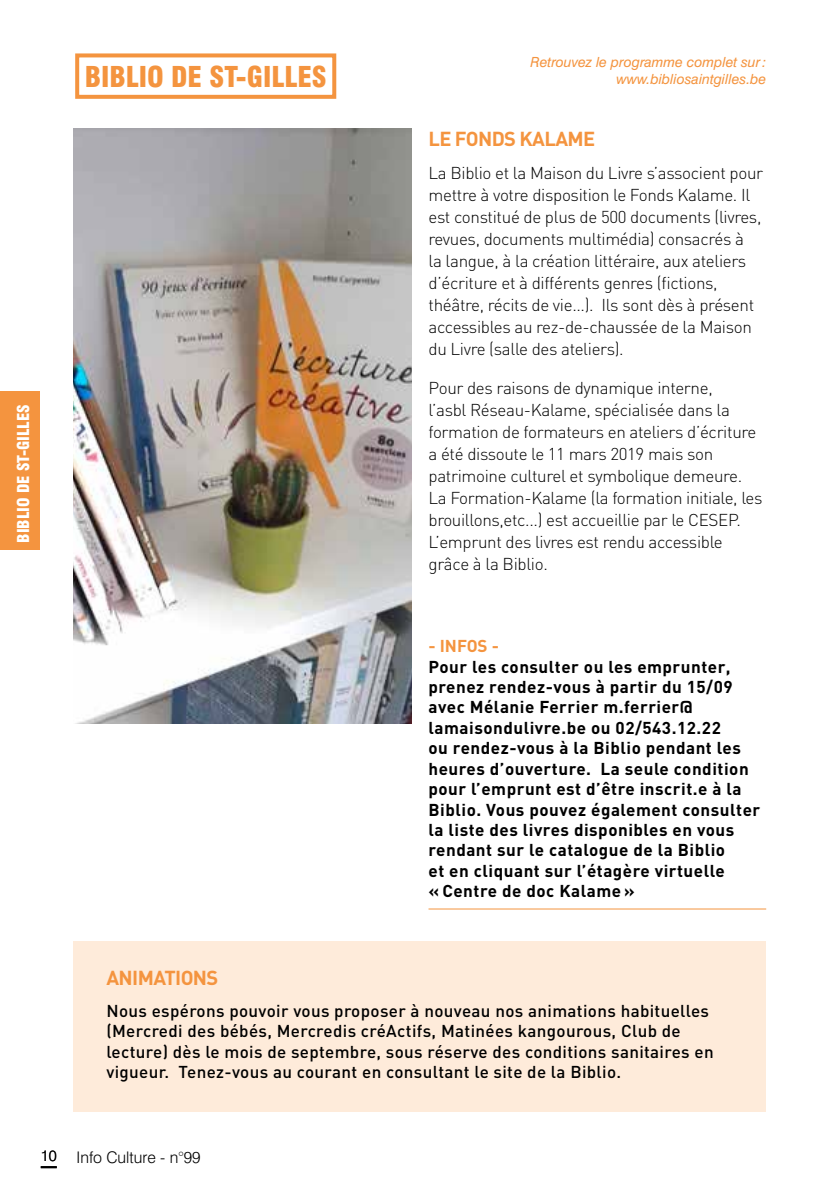
<style>
.page{position:relative;width:840px;height:1191px;background:#fff}
.page>*{position:absolute;margin:0;border:0;box-sizing:border-box;transform-origin:0 0}
.t1{font:900 condensed 28px "Swiss 721 BT";color:#f4943f}
.t2{font:700 20px "DIN";letter-spacing:-.03em;color:#f4943f}
.t3{font:300 17px/22px "DIN";letter-spacing:-.02em;color:#000}
.t4{font:700 17px/20.4px "DIN";letter-spacing:.03em;color:#000}
.t5{font:500 17px/20.4px "DIN";letter-spacing:.02em;color:#000}
.t6{font:700 17px "DIN";color:#f4943f}
.t7{font:900 condensed 16px "Swiss 721 BT";color:#fff}
.t8{font:300 16px "Swiss 721 BT";color:#000}
.t9{font:300 15px "Swiss 721 BT";color:#000}
.t10{font:italic 14px/16.8px "Swiss 721 BT";color:#f4943f;text-align:right}
</style>
<div class="page">
<div style="left:0;top:391px;width:40px;height:159px;background:#f4943f"></div>
<div style="left:75px;top:53px;width:261px;height:46px;border:4px solid #f4943f"></div>
<hr style="left:428px;top:908px;width:337px;height:1px;background:#f4943f">
<div style="left:74px;top:941px;width:691px;height:170px;background:#feebda"></div>
<svg style="left:41px;top:1166px;width:16px;height:2px"></svg>
<img style="left:74px;top:128px;width:337px;height:595px">
<p class="t7" style="left:14px;top:542px;width:140px;rotate:-90deg">BIBLIO DE ST-GILLES</p>
<h1 class="t1" style="left:85px;top:60px;width:243px">BIBLIO DE ST-GILLES</h1>
<p class="t10" style="left:530px;top:53px;width:237px">Retrouvez le programme complet sur: www.bibliosaintgilles.be</p>
<p class="t2" style="left:428px;top:125px;width:168px">LE FONDS KALAME</p>
<p class="t3" style="left:428px;top:162px;width:336px">La Biblio et la Maison du Livre s’associent pour mettre à votre disposition le Fonds Kalame. Il est constitué de plus de 500 documents (livres, revues, documents multimédia) consacrés à<br>la langue, à la création littéraire, aux ateliers d’écriture et à différents genres (fictions, théâtre, récits de vie...). Ils sont dès à présent accessibles au rez-de-chaussée de la Maison du Livre (salle des ateliers).</p>
<p class="t3" style="left:428px;top:377px;width:335px">Pour des raisons de dynamique interne,<br>l’asbl Réseau-Kalame, spécialisée dans la formation de formateurs en ateliers d’écriture a été dissoute le 11 mars 2019 mais son patrimoine culturel et symbolique demeure.<br>La Formation-Kalame (la formation initiale, les brouillons,etc...) est accueillie par le CESEP.<br>L’emprunt des livres est rendu accessible grâce à la Biblio.</p>
<p class="t6" style="left:428px;top:635px;width:72px">- INFOS -</p>
<p class="t4" style="left:428px;top:655px;width:333px">Pour les consulter ou les emprunter, prenez rendez-vous à partir du 15/09 avec Mélanie Ferrier m.ferrier@ lamaisondulivre.be ou 02/543.12.22<br>ou rendez-vous à la Biblio pendant les heures d’ouverture. La seule condition pour l’emprunt est d’être inscrit.e à la Biblio. Vous pouvez également consulter la liste des livres disponibles en vous rendant sur le catalogue de la Biblio<br>et en cliquant sur l’étagère virtuelle<br>« Centre de doc Kalame »</p>
<p class="t2" style="left:106px;top:964px;width:113px">ANIMATIONS</p>
<p class="t5" style="left:106px;top:999px;width:608px">Nous espérons pouvoir vous proposer à nouveau nos animations habituelles (Mercredi des bébés, Mercredis créActifs, Matinées kangourous, Club de lecture) dès le mois de septembre, sous réserve des conditions sanitaires en vigueur. Tenez-vous au courant en consultant le site de la Biblio.</p>
<p class="t9" style="left:41px;top:1146px;width:17px">10</p>
<p class="t8" style="left:77px;top:1147px;width:125px">Info Culture - n°99</p>
</div>
